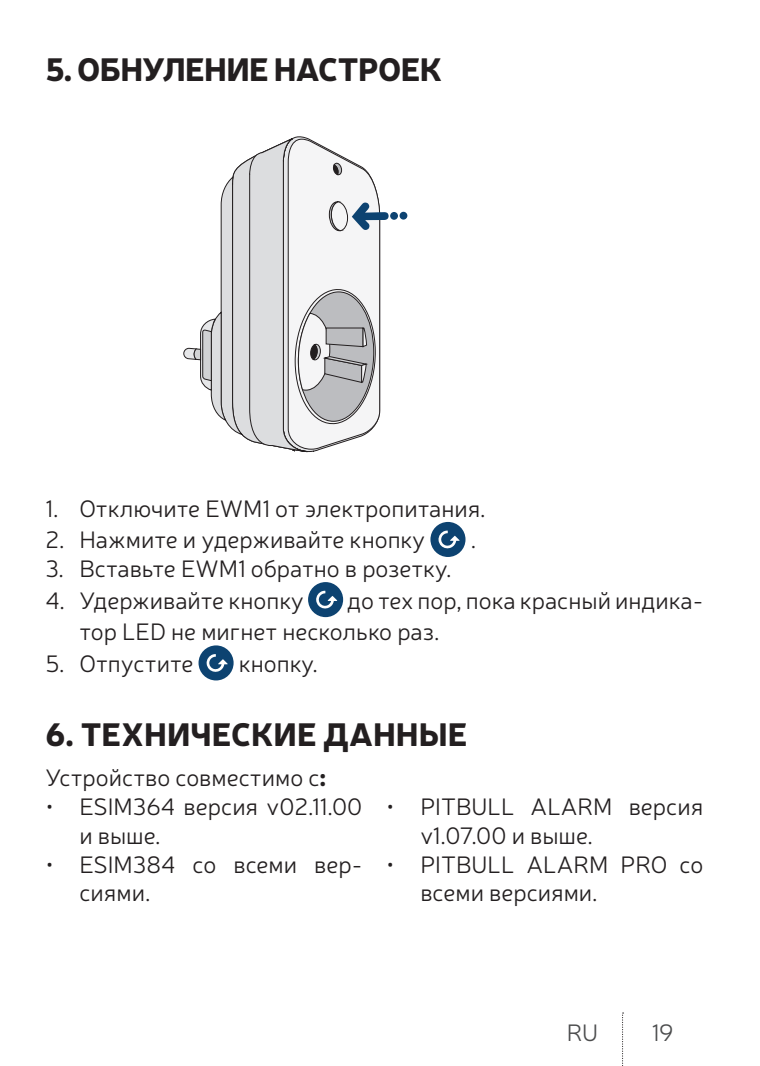
<style>
.page{position:relative;width:760px;height:1066px;background:#fff}
.page>*{position:absolute;margin:0;border:0;box-sizing:border-box;transform-origin:0 0}
.t1{font:900 32px "Neris";letter-spacing:-.015em;color:#231f20}
.t2{font:300 24px/28.8px "Neris";color:#231f20}
.t3{font:300 24px "Neris";color:#4b4c4d}
.s1{font-weight:900}
</style>
<div class="page">
<svg style="left:622px;top:1012px;width:1px;height:54px"></svg>
<svg style="left:183px;top:136px;width:205px;height:316px"></svg>
<div style="left:390px;top:212px;width:8px;height:8px;background:#0d4371;border-radius:50%"></div>
<div style="left:399px;top:212px;width:8px;height:8px;background:#0d4371;border-radius:50%"></div>
<div style="left:430px;top:522px;width:35px;height:35px;background:#0d4371;border-radius:50%"></div>
<svg style="left:438px;top:530px;width:21px;height:19px"></svg>
<div style="left:308px;top:582px;width:35px;height:35px;background:#0d4371;border-radius:50%"></div>
<svg style="left:316px;top:591px;width:21px;height:18px"></svg>
<div style="left:198px;top:645px;width:35px;height:35px;background:#0d4371;border-radius:50%"></div>
<svg style="left:206px;top:654px;width:22px;height:18px"></svg>
<h1 class="t1" style="left:45px;top:46px;width:398px">5. ОБНУЛЕНИЕ НАСТРОЕК</h1>
<p class="t2" style="left:45px;top:494px;width:442px">1. Отключите EWM1 от электропитания.</p>
<p class="t2" style="left:45px;top:525px;width:381px">2. Нажмите и удерживайте кнопку</p>
<p class="t2" style="left:470px;top:525px;width:7px">.</p>
<p class="t2" style="left:45px;top:554px;width:407px">3. Вставьте EWM1 обратно в розетку.</p>
<p class="t2" style="left:45px;top:585px;width:260px">4. Удерживайте кнопку</p>
<p class="t2" style="left:79px;top:584px;width:625px;line-height:31.2px;text-indent:268px">до тех пор, пока красный индика&shy;тор LED не мигнет несколько раз.</p>
<p class="t2" style="left:45px;top:648px;width:149px">5. Отпустите</p>
<p class="t2" style="left:239px;top:648px;width:81px">кнопку.</p>
<h1 class="t1" style="left:45px;top:711px;width:423px">6. ТЕХНИЧЕСКИЕ ДАННЫЕ</h1>
<p class="t2" style="left:45px;top:763px;width:282px">Устройство совместимо с<span class="s1">:</span></p>
<p class="t2" style="left:79px;top:791px;width:284px;text-indent:-34px">• ESIM364 версия v02.11.00 и выше.</p>
<p class="t2" style="left:79px;top:849px;width:284px;text-indent:-34px">• ESIM384 со всеми вер&shy;сиями.</p>
<p class="t2" style="left:420px;top:791px;width:284px;text-indent:-34px">• PITBULL ALARM версия v1.07.00 и выше.</p>
<p class="t2" style="left:420px;top:849px;width:284px;text-indent:-34px">• PITBULL ALARM PRO со всеми версиями.</p>
<p class="t3" style="left:567px;top:1017px;width:33px">RU</p>
<p class="t3" style="left:651px;top:1017px;width:23px">19</p>
</div>
